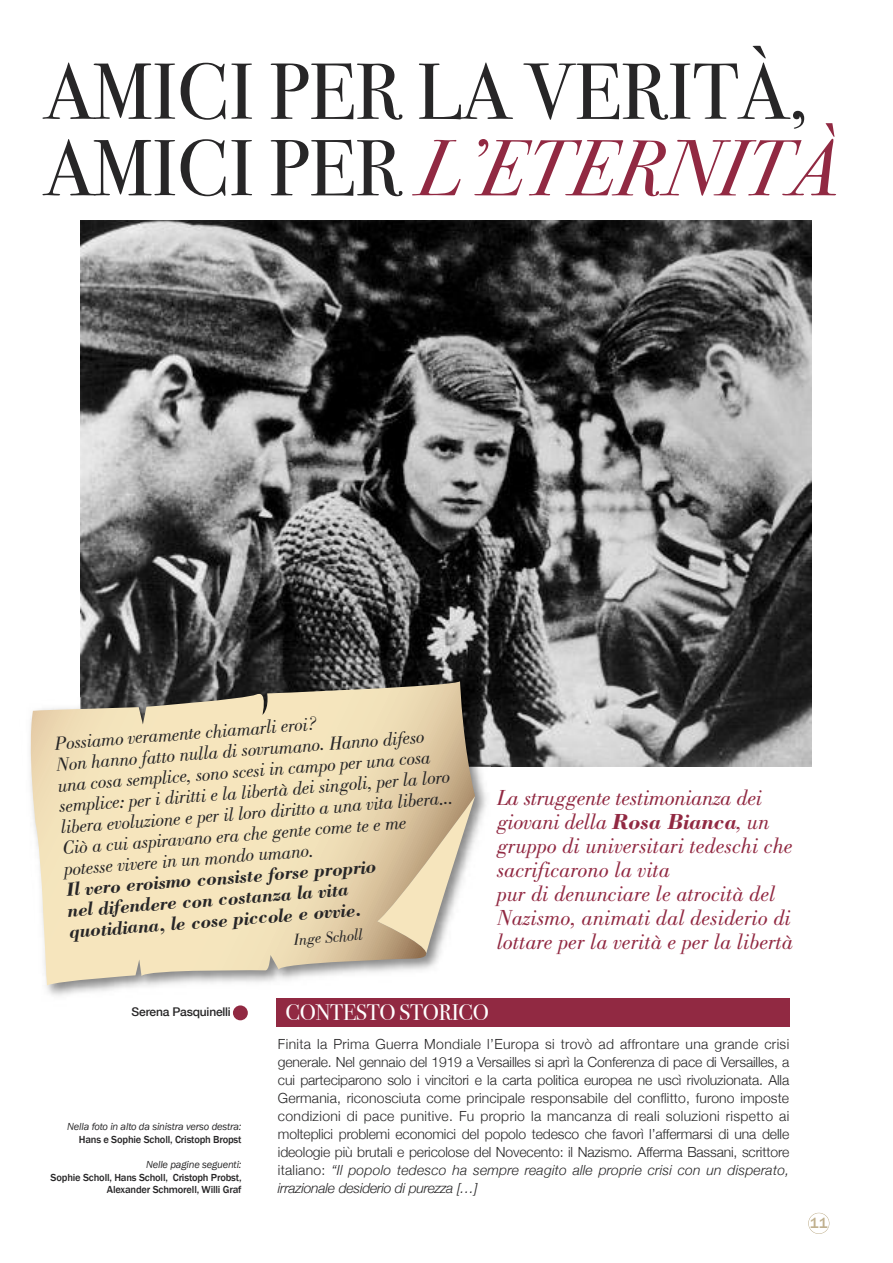
<style>
.page{position:relative;width:893px;height:1263px;background:#fff}
.page>*{position:absolute;margin:0;border:0;box-sizing:border-box;transform-origin:0 0}
.t1{font:79.5px "Bodoni Svty Two OSITCTT Book It";color:#912942}
.t2{font:79.5px "Bodoni Svty Two OSITCTT Book";color:#272627}
.t3{font:italic 22.5px/24px "Bodoni";color:#912942}
.t4{font:22.5px "Bodoni Svty Two ITCTT Book";letter-spacing:-.015em;color:#fff}
.t5{font:italic 19.5px/21px "Bodoni";color:#272627}
.t6{font:italic 700 19.5px/21px "Bodoni";color:#272627}
.t7{font:italic 16.5px "Bodoni";color:#272627}
.t8{font:500 15px "Franklin Gothic";color:#c0b08e}
.t9{font:300 13.95px/18px "Helvetica Neue";letter-spacing:-.01em;color:#272627;text-align:justify}
.t10{font:500 12px "Helvetica Neue";letter-spacing:-.015em;color:#272627}
.t11{font:500 10.5px/12.6px "Franklin Gothic";letter-spacing:-.015em;color:#272627;text-align:right}
.t12{font:italic 10.5px "Franklin Gothic";letter-spacing:-.015em;color:#272627}
.s1{font-family:"Bodoni Svty Two OSITCTT Book";color:#272627}
.s2{font-weight:700}
.s3{font-style:italic}
</style>
<div class="page">
<div style="left:276px;top:998px;width:514px;height:28px;background:#912942"></div>
<div style="left:808px;top:1213px;width:21px;height:21px;border:1px solid #c0b08e;border-radius:50%"></div>
<img style="left:81px;top:220px;width:731px;height:547px">
<img style="left:46px;top:697px;width:461px;height:313px">
<img style="left:81px;top:667px;width:410px;height:100px">
<svg style="left:30px;top:681px;width:445px;height:304px;background:#e4d5b4"></svg>
<svg style="left:377px;top:796px;width:98px;height:157px;background:#dbcaae"></svg>
<div style="left:233px;top:1005px;width:15px;height:15px;background:#912942;border-radius:50%"></div>
<h1 class="t2" style="left:44px;top:44px;width:765px">AMICI PER LA vERItÀ,</h1>
<h1 class="t1" style="left:44px;top:120px;width:796px"><span class="s1">AMICI PER</span> L’ETERNITÀ</h1>
<p class="t5" style="left:54px;top:734px;width:395px;rotate:-4deg">Possiamo veramente chiamarli eroi?<br>Non hanno fatto nulla di sovrumano. Hanno difeso una cosa semplice, sono scesi in campo per una cosa semplice: per i diritti e la libertà dei singoli, per la loro libera evoluzione e per il loro diritto a una vita libera...<br>Ciò a cui aspiravano era che gente come te e me potesse vivere in un mondo umano.</p>
<h3 class="t6" style="left:65px;top:878px;width:313px;rotate:-4deg">Il vero eroismo consiste forse proprio nel difendere con costanza la vita quotidiana, le cose piccole e ovvie.</h3>
<p class="t7" style="left:293px;top:933px;width:71px;rotate:-4deg">Inge Scholl</p>
<h2 class="t3" style="left:497px;top:787px;width:298px">La struggente testimonianza dei giovani della <span class="s2">Rosa Bianca</span>, un gruppo di universitari tedeschi che sacrificarono la vita<br>pur di denunciare le atrocità del<br>Nazismo, animati dal desiderio di lottare per la verità e per la libertà</h2>
<p class="t10" style="left:132px;top:1004px;width:101px">Serena Pasquinelli</p>
<p class="t12" style="left:67px;top:1121px;width:176px">Nella foto in alto da sinistra verso destra:</p>
<p class="t11" style="left:79px;top:1133px;width:164px">Hans e Sophie Scholl, Cristoph Bropst</p>
<p class="t12" style="left:146px;top:1158px;width:97px">Nelle pagine seguenti:</p>
<p class="t11" style="left:51px;top:1171px;width:192px">Sophie Scholl, Hans Scholl, Cristoph Probst,<br>Alexander Schmorell, Willi Graf</p>
<h2 class="t4" style="left:286px;top:999px;width:205px">CONTESTO STORICO</h2>
<p class="t9" style="left:278px;top:1034px;width:513px">Finita la Prima Guerra Mondiale l’Europa si trovò ad affrontare una grande crisi generale. Nel gennaio del 1919 a Versailles si aprì la Conferenza di pace di Versailles, a cui parteciparono solo i vincitori e la carta politica europea ne uscì rivoluzionata. Alla Germania, riconosciuta come principale responsabile del conflitto, furono imposte condizioni di pace punitive. Fu proprio la mancanza di reali soluzioni rispetto ai molteplici problemi economici del popolo tedesco che favorì l’affermarsi di una delle ideologie più brutali e pericolose del Novecento: il Nazismo. Afferma Bassani, scrittore italiano: <span class="s3">“Il popolo tedesco ha sempre reagito alle proprie crisi con un disperato, irrazionale desiderio di purezza […]</span></p>
<p class="t8" style="left:810px;top:1214px;width:19px">11</p>
</div>
